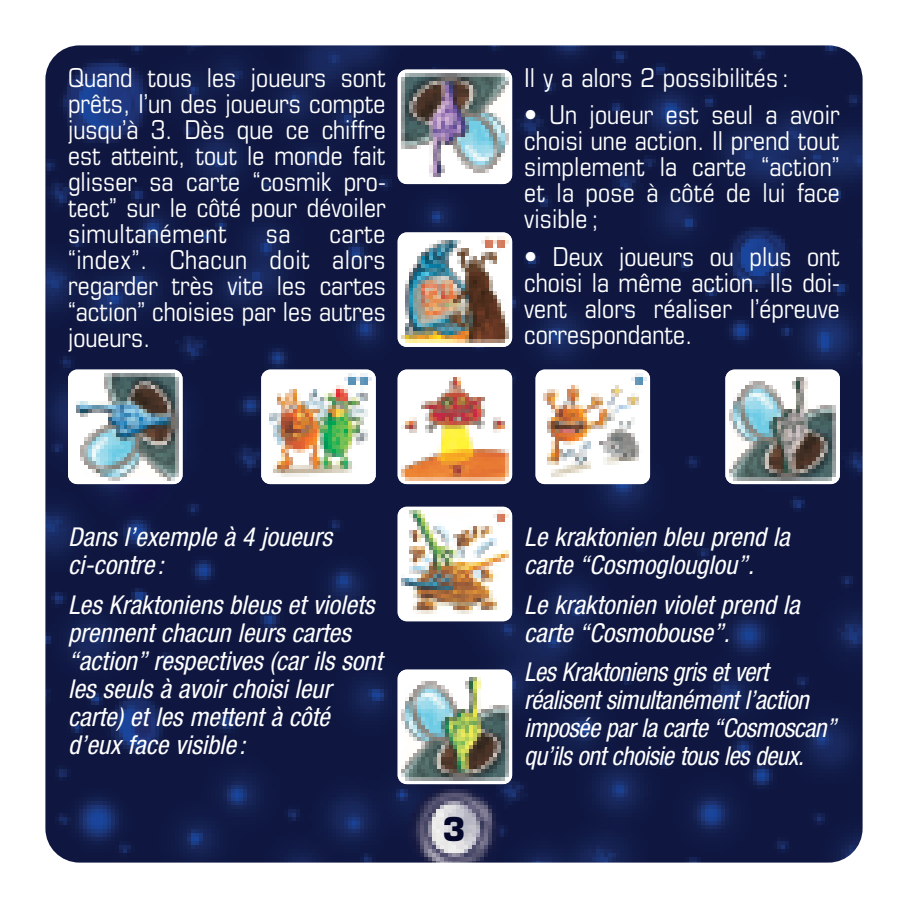
<style>
.page{position:relative;width:908px;height:908px;background:#fff}
.page>*{position:absolute;margin:0;border:0;box-sizing:border-box;transform-origin:0 0}
.t1{font:700 32px "Eurostile";color:#05082b}
.t2{font:condensed 26px/26px "Eurostile";color:#fff;text-align:justify}
.t3{font:italic condensed 26px/28px "Helvetica Neue";color:#fff}
.t4{font:italic condensed 26px/28px "Helvetica Neue";letter-spacing:-.02em;color:#fff}
</style>
<div class="page">
<img style="left:45px;top:45px;width:817px;height:817px;border-radius:34px">
<img style="left:397px;top:369px;width:115px;height:115px;border-radius:9px">
<img style="left:397px;top:232px;width:115px;height:115px;border-radius:9px">
<img style="left:397px;top:70px;width:115px;height:114px;border-radius:9px">
<img style="left:397px;top:669px;width:115px;height:114px;border-radius:9px">
<img style="left:397px;top:506px;width:115px;height:115px;border-radius:9px">
<img style="left:261px;top:369px;width:114px;height:115px;border-radius:9px">
<img style="left:68px;top:369px;width:114px;height:115px;border-radius:9px">
<img style="left:535px;top:369px;width:114px;height:115px;border-radius:9px">
<img style="left:725px;top:369px;width:114px;height:115px;border-radius:9px">
<p class="t2" style="left:68px;top:67px;width:319px">Quand tous les joueurs sont prêts, l’un des joueurs compte jusqu’à 3. Dès que ce chiffre est atteint, tout le monde fait glisser sa carte “cosmik pro&shy;tect” sur le côté pour dévoiler simultanément</p>
<p class="t2" style="left:68px;top:223px;width:319px;text-indent:261px">carte “index”. Chacun doit alors regarder très vite les cartes “action” choisies par les autres joueurs.</p>
<p class="t2" style="left:265px;top:223px;width:26px">sa</p>
<p class="t2" style="left:524px;top:67px;width:266px">Il y a alors 2 possibilités :</p>
<p class="t2" style="left:524px;top:104px;width:317px">• Un joueur est seul a avoir choisi une action. Il prend tout simplement la carte “action” et la pose à côté de lui face visible ;</p>
<p class="t2" style="left:524px;top:245px;width:317px">• Deux joueurs ou plus ont choisi la même action. Ils doi&shy;vent alors réaliser l’épreuve correspondante.</p>
<p class="t3" style="left:68px;top:525px;width:265px">Dans l’exemple à 4 joueurs ci-contre :</p>
<p class="t3" style="left:68px;top:592px;width:315px">Les Kraktoniens bleus et violets prennent chacun leurs cartes “action” respectives (car ils sont les seuls à avoir choisi leur carte) et les mettent à côté d’eux face visible :</p>
<p class="t1" style="left:442px;top:816px;width:25px">3</p>
<p class="t3" style="left:524px;top:525px;width:267px">Le kraktonien bleu prend la carte “Cosmoglouglou”.</p>
<p class="t3" style="left:524px;top:592px;width:277px">Le kraktonien violet prend la carte “Cosmobouse”.</p>
<p class="t4" style="left:524px;top:659px;width:313px">Les Kraktoniens gris et vert réalisent simultanément l’action imposée par la carte “Cosmoscan” qu’ils ont choisie tous les deux.</p>
</div>
